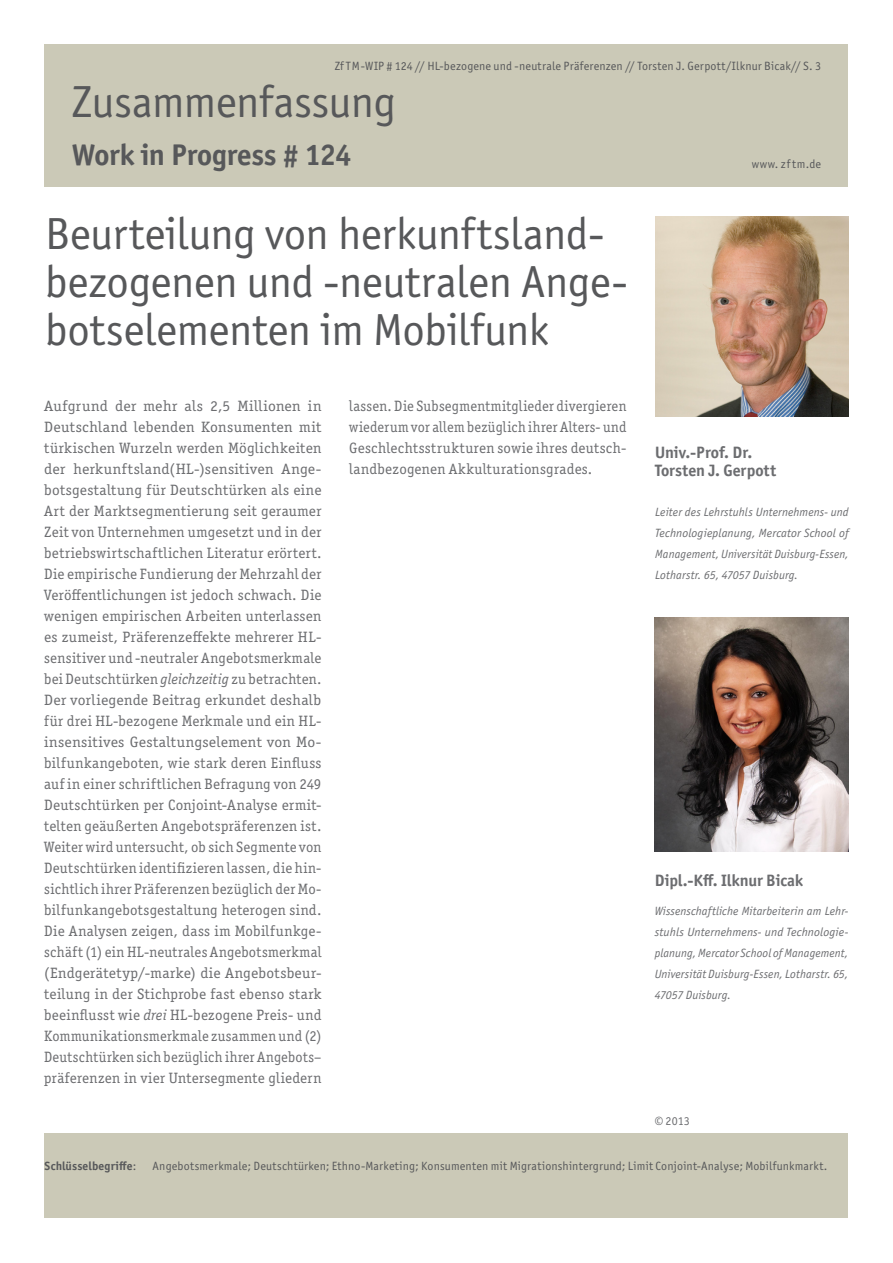
<style>
.page{position:relative;width:893px;height:1263px;background:#fff}
.page>*{position:absolute;margin:0;border:0;box-sizing:border-box;transform-origin:0 0}
.Headline4{font:45px/48px "Officina Sans ITC Std";letter-spacing:-.005em;color:#57585a}
.Headline3{font:45px "Officina Sans ITC Std";letter-spacing:-.005em;color:#57585a}
.Headline4-2{font:700 30px "Officina Sans ITC Std";letter-spacing:-.01em;color:#57585a}
.Marginalien_Head{font:700 16.5px/18px "Officina Sans ITC Std";color:#6c6d70}
.Fliesstext{font:15px/21px "Officina Serif ITC Std";letter-spacing:.025em;color:#6c6d70;text-align:justify;scale:1.05 1}
.Fliesstext-2{font:15px/21px "Officina Serif ITC Std";letter-spacing:.025em;color:#6c6d70;text-align:justify;scale:.96 1}
.Marginalien_Fliesste{font:italic 12px/21px "Officina Sans ITC Std";letter-spacing:.01em;color:#6c6d70;text-align:justify}
.Keywords_Fliesstext{font:12px "Officina Sans ITC Std";letter-spacing:.02em;color:#57585a}
.Keywords_Fliesstext-2{font:700 12px "Officina Sans ITC Std";letter-spacing:.01em;color:#57585a}
.Keywords_Fliesstext-3{font:12px "Officina Sans ITC Std";letter-spacing:.055em;color:#57585a}
.Marginalien_Fliesste-2{font:12px "Officina Sans ITC Std";color:#6c6d70}
.s1{font-family:"Officina Serif ITC Std"}
.s2{font-style:italic}
.s3{font-weight:400}
</style>
<div class="page">
<div style="left:45px;top:45px;width:803px;height:142px;background:#cbc9b7"></div>
<img style="left:655px;top:217px;width:194px;height:199px">
<div style="left:45px;top:1133px;width:803px;height:85px;background:#cbc9b7"></div>
<img style="left:655px;top:618px;width:193px;height:234px">
<p class="Keywords_Fliesstext" style="left:335px;top:59px;width:488px">Zf TM-WIP <span class="s1">#</span> 124 // HL-bezogene und -neutrale Präferenzen // Torsten J. Gerpott/Ilknur Bicak// S. 3</p>
<p class="Headline3" style="left:72px;top:76px;width:325px">Zusammenfassung</p>
<p class="Headline4-2" style="left:72px;top:137px;width:281px">Work in Progress # 124</p>
<p class="Headline4" style="left:45px;top:210px;width:584px">Beurteilung von herkunftsland&shy;bezogenen und -neutralen Ange&shy;botselementen im Mobilfunk</p>
<p class="Fliesstext" style="left:44px;top:395px;width:266px">Aufgrund der mehr als 2,5 Millionen in Deutschland lebenden Konsumenten mit türkischen Wurzeln werden Möglichkeiten der herkunftsland(HL-)sensitiven Ange&shy;botsgestaltung für Deutschtürken als eine Art der Marktsegmentierung seit geraumer Zeit von Unternehmen umgesetzt und in der betriebswirtschaftlichen Literatur erörtert.<br>Die empirische Fundierung der Mehrzahl der Veröffentlichungen ist jedoch schwach. Die wenigen empirischen Arbeiten unterlassen es zumeist, Präferenzeffekte mehrerer HL&shy;sensitiver und -neutraler Angebotsmerkmale bei Deutschtürken <span class="s2">gleichzeitig</span> zu betrachten.<br>Der vorliegende Beitrag erkundet deshalb für drei HL-bezogene Merkmale und ein HL&shy;insensitives Gestaltungselement von Mo&shy;bilfunkangeboten, wie stark deren Einfluss auf in einer schriftlichen Befragung von 249<br>Deutschtürken per Conjoint-Analyse ermit&shy;telten geäußerten Angebotspräferenzen ist.<br>Weiter wird untersucht, ob sich Segmente von Deutschtürken identifizieren lassen, die hin&shy;sichtlich ihrer Präferenzen bezüglich der Mo&shy;bilfunkangebotsgestaltung heterogen sind.<br>Die Analysen zeigen, dass im Mobilfunkge&shy;schäft (1) ein HL-neutrales Angebotsmerkmal (Endgerätetyp/-marke) die Angebotsbeur&shy;teilung in der Stichprobe fast ebenso stark beeinflusst wie <span class="s2">drei</span> HL-bezogene Preis- und Kommunikationsmerkmale zusammen und (2)<br>Deutschtürken sich bezüglich ihrer Angebots– präferenzen in vier Untersegmente gliedern</p>
<p class="Fliesstext-2" style="left:349px;top:395px;width:290px">lassen. Die Subsegmentmitglieder divergieren wiederum vor allem bezüglich ihrer Alters- und Geschlechtsstrukturen sowie ihres deutsch&shy;landbezogenen Akkulturationsgrades.</p>
<p class="Keywords_Fliesstext-3" style="left:752px;top:157px;width:71px">www. zftm.de</p>
<p class="Marginalien_Head" style="left:655px;top:443px;width:122px">Univ.-Prof. Dr.<br>Torsten J. Gerpott</p>
<p class="Marginalien_Fliesste" style="left:655px;top:502px;width:195px">Leiter des Lehrstuhls Unternehmens- und Technologieplanung, Mercator School of Management, Universität Duisburg-Essen, Lotharstr. 65, 47057 Duisburg.</p>
<p class="Marginalien_Head" style="left:655px;top:872px;width:150px">Dipl.-Kff. Ilknur Bicak</p>
<p class="Marginalien_Fliesste" style="left:655px;top:901px;width:195px">Wissenschaftliche Mitarbeiterin am Lehr&shy;stuhls Unternehmens- und Technologie&shy;planung, Mercator School of Management, Universität Duisburg-Essen, Lotharstr. 65, 47057 Duisburg.</p>
<p class="Marginalien_Fliesste-2" style="left:655px;top:1114px;width:37px">© 2013</p>
<p class="Keywords_Fliesstext-2" style="left:45px;top:1159px;width:93px">Schlüsselbegriffe<span class="s3">:</span></p>
<p class="Keywords_Fliesstext" style="left:153px;top:1159px;width:676px">Angebotsmerkmale; Deutschtürken; Ethno-Marketing; Konsumenten mit Migrationshintergrund; Limit Conjoint-Analyse; Mobilfunkmarkt.</p>
</div>
